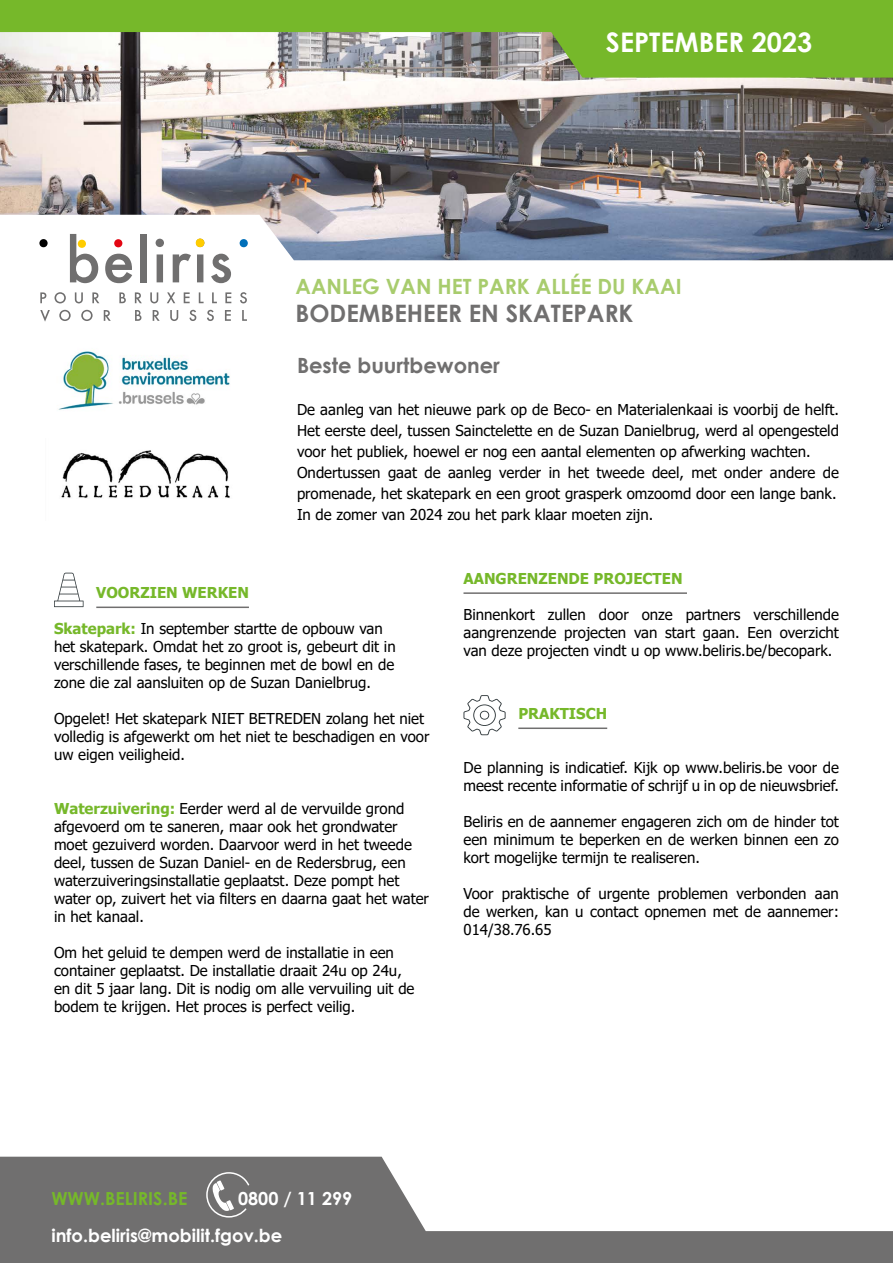
<style>
.page{position:relative;width:893px;height:1263px;background:#fff}
.page>*{position:absolute;margin:0;border:0;box-sizing:border-box;transform-origin:0 0}
.t1{font:700 27px "Century Gothic";color:#fff}
.t2{font:700 24px "Century Gothic";color:#706f6f}
.t3{font:700 21px "Century Gothic";color:#a8cc6d}
.t4{font:700 21px "Century Gothic";color:#706f6f}
.t5{font:700 18px/36.9px "Century Gothic";color:#fff}
.t6{font:700 18px "Century Gothic";color:#76b82a}
.t7{font:15px/18px "Tahoma";color:#000}
.t8{font:700 15px "Tahoma";color:#76b82a}
.s1{font-weight:700;color:#76b82a}
</style>
<div class="page">
<img style="left:0;top:78px;width:893px;height:137px">
<svg style="left:40px;top:215px;width:853px;height:106px"></svg>
<hr style="left:96px;top:606px;width:153px;height:2px;background:#706f6f">
<svg style="left:54px;top:573px;width:30px;height:34px"></svg>
<hr style="left:463px;top:592px;width:224px;height:2px;background:#706f6f">
<hr style="left:518px;top:727px;width:89px;height:2px;background:#706f6f">
<svg style="left:463px;top:695px;width:43px;height:40px"></svg>
<svg style="left:0;top:0;width:893px;height:78px;background:#91b960"></svg>
<svg style="left:40px;top:292px;width:6px;height:11px"></svg>
<svg style="left:55px;top:292px;width:11px;height:11px"></svg>
<svg style="left:75px;top:292px;width:8px;height:11px"></svg>
<svg style="left:92px;top:292px;width:7px;height:11px"></svg>
<svg style="left:119px;top:292px;width:7px;height:11px"></svg>
<svg style="left:135px;top:292px;width:7px;height:11px"></svg>
<svg style="left:150px;top:292px;width:8px;height:11px"></svg>
<svg style="left:167px;top:292px;width:8px;height:11px"></svg>
<svg style="left:184px;top:292px;width:6px;height:11px"></svg>
<svg style="left:199px;top:292px;width:5px;height:11px"></svg>
<svg style="left:212px;top:292px;width:5px;height:11px"></svg>
<svg style="left:225px;top:292px;width:6px;height:11px"></svg>
<svg style="left:240px;top:292px;width:7px;height:11px"></svg>
<svg style="left:105px;top:254px;width:27px;height:29px"></svg>
<div style="left:141px;top:234px;width:6px;height:48px;background:#706f6f"></div>
<svg style="left:156px;top:239px;width:8px;height:43px"></svg>
<svg style="left:211px;top:254px;width:20px;height:29px"></svg>
<svg style="left:114px;top:239px;width:8px;height:8px"></svg>
<svg style="left:70px;top:234px;width:28px;height:49px"></svg>
<svg style="left:39px;top:239px;width:9px;height:8px"></svg>
<svg style="left:240px;top:239px;width:8px;height:8px"></svg>
<svg style="left:173px;top:238px;width:31px;height:44px"></svg>
<svg style="left:40px;top:310px;width:10px;height:12px"></svg>
<svg style="left:59px;top:310px;width:12px;height:11px"></svg>
<svg style="left:81px;top:310px;width:12px;height:11px"></svg>
<svg style="left:104px;top:310px;width:7px;height:11px"></svg>
<svg style="left:135px;top:310px;width:6px;height:11px"></svg>
<svg style="left:153px;top:310px;width:7px;height:11px"></svg>
<svg style="left:170px;top:310px;width:8px;height:11px"></svg>
<svg style="left:189px;top:310px;width:7px;height:11px"></svg>
<svg style="left:207px;top:310px;width:7px;height:11px"></svg>
<svg style="left:225px;top:310px;width:6px;height:11px"></svg>
<svg style="left:242px;top:310px;width:5px;height:11px"></svg>
<img style="left:58px;top:351px;width:172px;height:59px">
<img style="left:61px;top:450px;width:169px;height:48px">
<svg style="left:0;top:1157px;width:893px;height:106px;fill:#706f6f"></svg>
<svg style="left:205px;top:1171px;width:46px;height:47px;background:#8b8a8a"></svg>
<h1 class="t1" style="left:606px;top:22px;width:208px">SEPTEMBER 2023</h1>
<h3 class="t3" style="left:296px;top:270px;width:387px">AANLEG VAN HET PARK ALLÉE DU KAAI</h3>
<h2 class="t2" style="left:296px;top:295px;width:339px">BODEMBEHEER EN SKATEPARK</h2>
<h3 class="t4" style="left:297px;top:350px;width:204px">Beste buurtbewoner</h3>
<p class="t7" style="left:297px;top:400px;width:543px;line-height:21px">De aanleg van het nieuwe park op de Beco- en Materialenkaai is voorbij de helft.<br>Het eerste deel, tussen Sainctelette en de Suzan Danielbrug, werd al opengesteld voor het publiek, hoewel er nog een aantal elementen op afwerking wachten.<br>Ondertussen gaat de aanleg verder in het tweede deel, met onder andere de promenade, het skatepark en een groot grasperk omzoomd door een lange bank.<br>In de zomer van 2024 zou het park klaar moeten zijn.</p>
<p class="t8" style="left:96px;top:582px;width:154px">VOORZIEN WERKEN</p>
<p class="t7" style="left:54px;top:621px;width:343px"><span class="s1">Skatepark:</span> In september startte de opbouw van het skatepark. Omdat het zo groot is, gebeurt dit in verschillende fases, te beginnen met de bowl en de zone die zal aansluiten op de Suzan Danielbrug.</p>
<p class="t7" style="left:54px;top:711px;width:377px">Opgelet! Het skatepark NIET BETREDEN zolang het niet volledig is afgewerkt om het niet te beschadigen en voor uw eigen veiligheid.</p>
<p class="t7" style="left:54px;top:801px;width:376px"><span class="s1">Waterzuivering:</span> Eerder werd al de vervuilde grond afgevoerd om te saneren, maar ook het grondwater moet gezuiverd worden. Daarvoor werd in het tweede deel, tussen de Suzan Daniel- en de Redersbrug, een waterzuiveringsinstallatie geplaatst. Deze pompt het water op, zuivert het via filters en daarna gaat het water in het kanaal.</p>
<p class="t7" style="left:54px;top:945px;width:362px">Om het geluid te dempen werd de installatie in een container geplaatst. De installatie draait 24u op 24u, en dit 5 jaar lang. Dit is nodig om alle vervuiling uit de bodem te krijgen. Het proces is perfect veilig.</p>
<p class="t8" style="left:463px;top:568px;width:221px">AANGRENZENDE PROJECTEN</p>
<p class="t7" style="left:463px;top:606px;width:377px;text-align:justify">Binnenkort zullen door onze partners verschillende aangrenzende projecten van start gaan. Een overzicht van deze projecten vindt u op www.beliris.be/becopark.</p>
<p class="t8" style="left:518px;top:703px;width:90px">PRAKTISCH</p>
<p class="t7" style="left:463px;top:760px;width:377px">De planning is indicatief. Kijk op www.beliris.be voor de meest recente informatie of schrijf u in op de nieuwsbrief.</p>
<p class="t7" style="left:463px;top:814px;width:377px;text-align:justify">Beliris en de aannemer engageren zich om de hinder tot een minimum te beperken en de werken binnen een zo kort mogelijke termijn te realiseren.</p>
<p class="t7" style="left:463px;top:886px;width:377px;text-align:justify">Voor praktische of urgente problemen verbonden aan de werken, kan u contact opnemen met de aannemer:<br>014/38.76.65</p>
<p class="t5" style="left:51px;top:1179px;width:302px;text-indent:187px">0800 / 11 299 info.beliris@mobilit.fgov.be</p>
<p class="t6" style="left:51px;top:1184px;width:138px">WWW.BELIRIS.BE</p>
</div>
